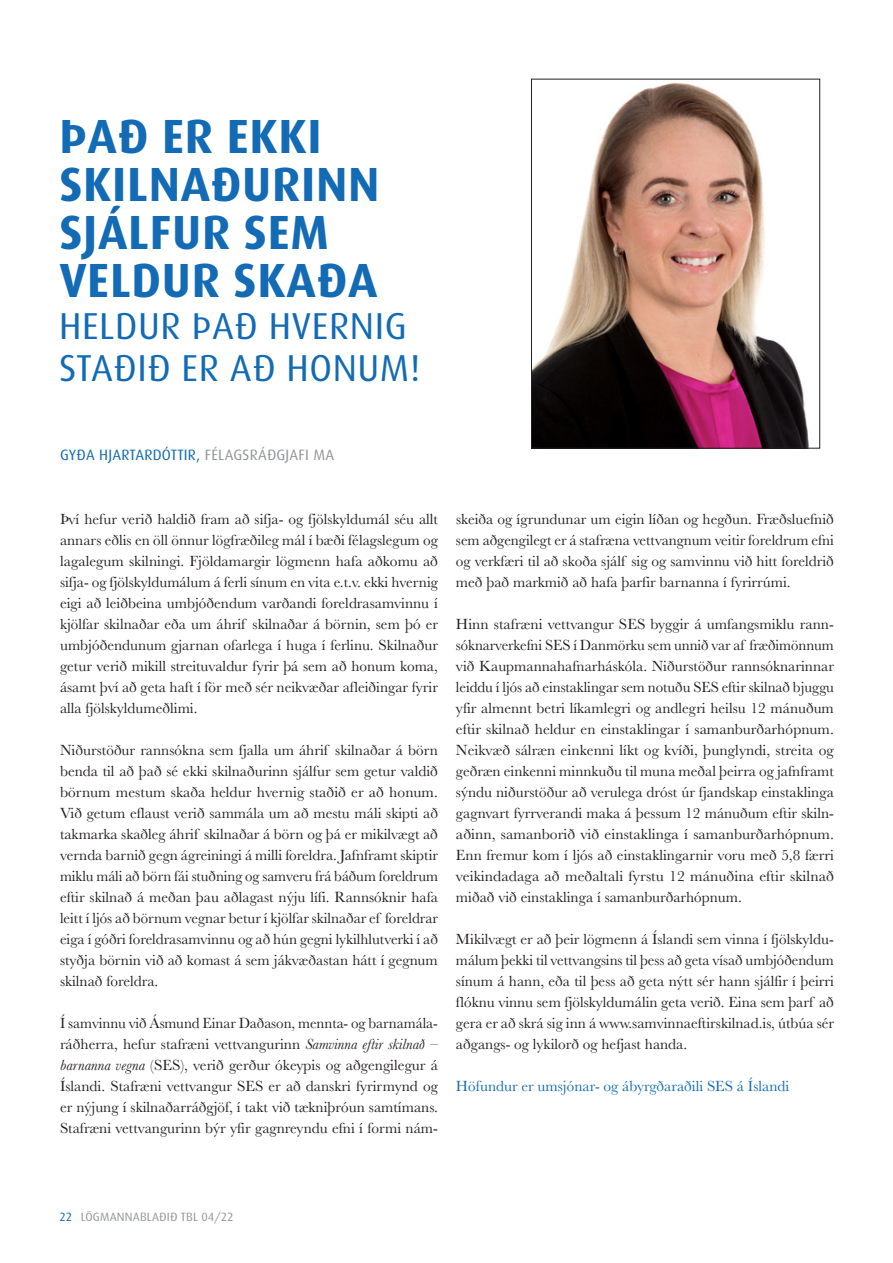
<style>
.page{position:relative;width:893px;height:1263px;background:#fff}
.page>*{position:absolute;margin:0;border:0;box-sizing:border-box;transform-origin:0 0}
.t1{font:700 48px/48px "Dax";letter-spacing:.015em;color:#126bb4}
.t2{font:37.5px/42px "Dax";letter-spacing:.015em;color:#126bb4}
.t3{font:15.3px/21px "Baskerville";color:#231f20;text-align:justify}
.t4{font:15.3px "Baskerville";color:#126bb4}
.t5{font:15px "Dax";letter-spacing:.015em;color:#126bb4}
.t6{font:12px "Dax";letter-spacing:.015em;color:#939598}
.s1{color:#939598}
.s2{font-style:italic}
.s3{color:#126bb4}
</style>
<div class="page">
<img style="left:533px;top:82px;width:276px;height:365px">
<div style="left:531px;top:79px;width:289px;height:370px;border:1px solid #231f20"></div>
<h1 class="t1" style="left:59px;top:112px;width:322px">ÞAÐ ER EKKI<br>SKILNAÐURINN<br>SJÁLFUR SEM<br>VELDUR SKAÐA</h1>
<h2 class="t2" style="left:59px;top:305px;width:363px">HELDUR ÞAÐ HVERNIG<br>STAÐIÐ ER AÐ HONUM!</h2>
<p class="t5" style="left:60px;top:447px;width:276px">GYÐA HJARTARDÓTTIR, <span class="s1">FÉLAGSRÁÐGJAFI MA</span></p>
<p class="t3" style="left:60px;top:509px;width:380px">Því hefur verið haldið fram að sifja- og fjölskyldumál séu allt annars eðlis en öll önnur lögfræðileg mál í bæði félagslegum og lagalegum skilningi. Fjöldamargir lögmenn hafa aðkomu að sifja- og fjölskyldumálum á ferli sínum en vita e.t.v. ekki hvernig eigi að leiðbeina umbjóðendum varðandi foreldrasamvinnu í kjölfar skilnaðar eða um áhrif skilnaðar á börnin, sem þó er umbjóðendunum gjarnan ofarlega í huga í ferlinu. Skilnaður getur verið mikill streituvaldur fyrir þá sem að honum koma, ásamt því að geta haft í för með sér neikvæðar afleiðingar fyrir alla fjölskyldumeðlimi.</p>
<p class="t3" style="left:60px;top:740px;width:379px">Niðurstöður rannsókna sem fjalla um áhrif skilnaðar á börn benda til að það sé ekki skilnaðurinn sjálfur sem getur valdið börnum mestum skaða heldur hvernig staðið er að honum.<br>Við getum eflaust verið sammála um að mestu máli skipti að takmarka skaðleg áhrif skilnaðar á börn og þá er mikilvægt að vernda barnið gegn ágreiningi á milli foreldra. Jafnframt skiptir miklu máli að börn fái stuðning og samveru frá báðum foreldrum eftir skilnað á meðan þau aðlagast nýju lífi. Rannsóknir hafa leitt í ljós að börnum vegnar betur í kjölfar skilnaðar ef foreldrar eiga í góðri foreldrasamvinnu og að hún gegni lykilhlutverki í að styðja börnin við að komast á sem jákvæðastan hátt í gegnum skilnað foreldra.</p>
<p class="t3" style="left:60px;top:1013px;width:379px">Í samvinnu við Ásmund Einar Daðason, mennta- og barnamála&shy;ráðherra, hefur stafræni vettvangurinn <span class="s2">Samvinna eftir skilnað – barnanna vegna</span> (SES), verið gerður ókeypis og aðgengilegur á Íslandi. Stafræni vettvangur SES er að danskri fyrirmynd og er nýjung í skilnaðarráðgjöf, í takt við tækniþróun samtímans.<br>Stafræni vettvangurinn býr yfir gagnreyndu efni í formi nám-</p>
<p class="t3" style="left:456px;top:509px;width:379px">skeiða og ígrundunar um eigin líðan og hegðun. Fræðsluefnið sem aðgengilegt er á stafræna vettvangnum veitir foreldrum efni og verkfæri til að skoða sjálf sig og samvinnu við hitt foreldrið með það markmið að hafa þarfir barnanna í fyrirrúmi.</p>
<p class="t3" style="left:456px;top:614px;width:380px">Hinn stafræni vettvangur SES byggir á umfangsmiklu rann&shy;sóknarverkefni SES í Danmörku sem unnið var af fræðimönnum við Kaupmannahafnarháskóla. Niðurstöður rannsóknarinnar leiddu í ljós að einstaklingar sem notuðu SES eftir skilnað bjuggu yfir almennt betri líkamlegri og andlegri heilsu 12 mánuðum eftir skilnað heldur en einstaklingar í samanburðarhópnum.<br>Neikvæð sálræn einkenni líkt og kvíði, þunglyndi, streita og geðræn einkenni minnkuðu til muna meðal þeirra og jafnframt sýndu niðurstöður að verulega dróst úr fjandskap einstaklinga gagnvart fyrrverandi maka á þessum 12 mánuðum eftir skiln&shy;aðinn, samanborið við einstaklinga í samanburðarhópnum.<br>Enn fremur kom í ljós að einstaklingarnir voru með 5,8 færri veikindadaga að meðaltali fyrstu 12 mánuðina eftir skilnað miðað við einstaklinga í samanburðarhópnum.</p>
<p class="t3" style="left:456px;top:929px;width:380px">Mikilvægt er að þeir lögmenn á Íslandi sem vinna í fjölskyldu&shy;málum þekki til vettvangsins til þess að geta vísað umbjóðendum sínum á hann, eða til þess að geta nýtt sér hann sjálfir í þeirri flóknu vinnu sem fjölskyldumálin geta verið. Eina sem þarf að gera er að skrá sig inn á www.samvinnaeftirskilnad.is, útbúa sér aðgangs- og lykilorð og hefjast handa.</p>
<p class="t4" style="left:456px;top:1076px;width:335px">Höfundur er umsjónar- og ábyrgðaraðili SES á Íslandi</p>
<p class="t6" style="left:60px;top:1210px;width:176px"><span class="s3">22</span> LÖGMANNABLAÐIÐ TBL 04/22</p>
</div>
